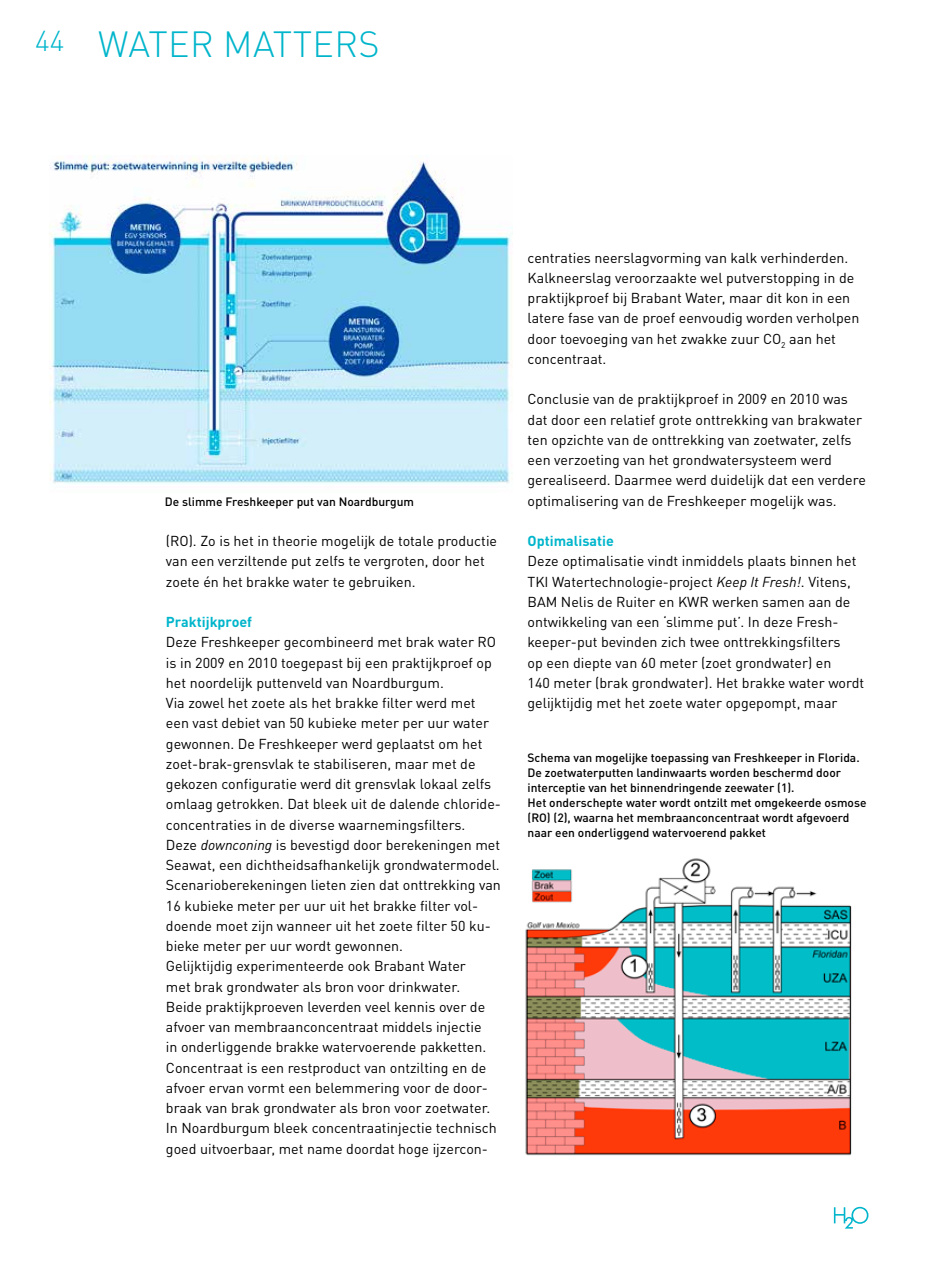
<style>
.page{position:relative;width:936px;height:1263px;background:#fff}
.page>*{position:absolute;margin:0;border:0;box-sizing:border-box;transform-origin:0 0}
.t1{font:300 36px "DIN Pro";letter-spacing:.01em;color:#00b5cb}
.t2{font:14.25px/20.2px "DIN Pro";color:#000}
.t3{font:700 14.25px "DIN Pro";color:#00b5cb}
.t4{font:500 12px/15px "DIN Pro";color:#000}
.s1{font-style:italic}
</style>
<div class="page">
<svg style="left:833px;top:1207px;width:35px;height:21px"></svg>
<img style="left:49px;top:155px;width:463px;height:329px">
<img style="left:525px;top:858px;width:327px;height:298px">
<h1 class="t1" style="left:35px;top:16px;width:346px"><sup>44</sup> WATER MATTERS</h1>
<p class="t4" style="left:165px;top:493px;width:251px">De slimme Freshkeeper put van Noardburgum</p>
<p class="t2" style="left:166px;top:529px;width:333px">(RO). Zo is het in theorie mogelijk de totale productie van een verziltende put zelfs te vergroten, door het zoete én het brakke water te gebruiken.</p>
<p class="t3" style="left:166px;top:610px;width:88px">Praktijkproef</p>
<p class="t2" style="left:166px;top:631px;width:336px">Deze Freshkeeper gecombineerd met brak water RO is in 2009 en 2010 toegepast bij een praktijkproef op het noordelijk puttenveld van Noardburgum.<br>Via zowel het zoete als het brakke filter werd met een vast debiet van 50 kubieke meter per uur water gewonnen. De Freshkeeper werd geplaatst om het zoet-brak-grensvlak te stabiliseren, maar met de gekozen configuratie werd dit grensvlak lokaal zelfs omlaag getrokken. Dat bleek uit de dalende chloride&shy;concentraties in de diverse waarnemingsfilters.<br>Deze <span class="s1">downconing</span> is bevestigd door berekeningen met Seawat, een dichtheidsafhankelijk grondwatermodel.<br>Scenarioberekeningen lieten zien dat onttrekking van 16 kubieke meter per uur uit het brakke filter vol&shy;doende moet zijn wanneer uit het zoete filter 50 ku&shy;bieke meter per uur wordt gewonnen.<br>Gelijktijdig experimenteerde ook Brabant Water<br>met brak grondwater als bron voor drinkwater.<br>Beide praktijkproeven leverden veel kennis over de afvoer van membraanconcentraat middels injectie<br>in onderliggende brakke watervoerende pakketten.<br>Concentraat is een restproduct van ontzilting en de afvoer ervan vormt een belemmering voor de door&shy;braak van brak grondwater als bron voor zoetwater.<br>In Noardburgum bleek concentraatinjectie technisch goed uitvoerbaar, met name doordat hoge ijzercon-</p>
<p class="t2" style="left:527px;top:246px;width:333px">centraties neerslagvorming van kalk verhinderden.<br>Kalkneerslag veroorzaakte wel putverstopping in de praktijkproef bij Brabant Water, maar dit kon in een latere fase van de proef eenvoudig worden verholpen door toevoeging van het zwakke zuur CO<sub>2</sub> aan het concentraat.</p>
<p class="t2" style="left:527px;top:388px;width:340px">Conclusie van de praktijkproef in 2009 en 2010 was dat door een relatief grote onttrekking van brakwater ten opzichte van de onttrekking van zoetwater, zelfs een verzoeting van het grondwatersysteem werd gerealiseerd. Daarmee werd duidelijk dat een verdere optimalisering van de Freshkeeper mogelijk was.</p>
<p class="t3" style="left:527px;top:529px;width:88px">Optimalisatie</p>
<p class="t2" style="left:527px;top:550px;width:338px">Deze optimalisatie vindt inmiddels plaats binnen het TKI Watertechnologie-project <span class="s1">Keep It Fresh!</span>. Vitens, BAM Nelis de Ruiter en KWR werken samen aan de ontwikkeling van een ‘slimme put’. In deze Fresh&shy;keeper-put bevinden zich twee onttrekkingsfilters<br>op een diepte van 60 meter (zoet grondwater) en<br>140 meter (brak grondwater). Het brakke water wordt gelijktijdig met het zoete water opgepompt, maar</p>
<p class="t4" style="left:527px;top:748px;width:340px">Schema van mogelijke toepassing van Freshkeeper in Florida.<br>De zoetwaterputten landinwaarts worden beschermd door interceptie van het binnendringende zeewater (1).<br>Het onderschepte water wordt ontzilt met omgekeerde osmose (RO) (2), waarna het membraanconcentraat wordt afgevoerd naar een onderliggend watervoerend pakket</p>
</div>
